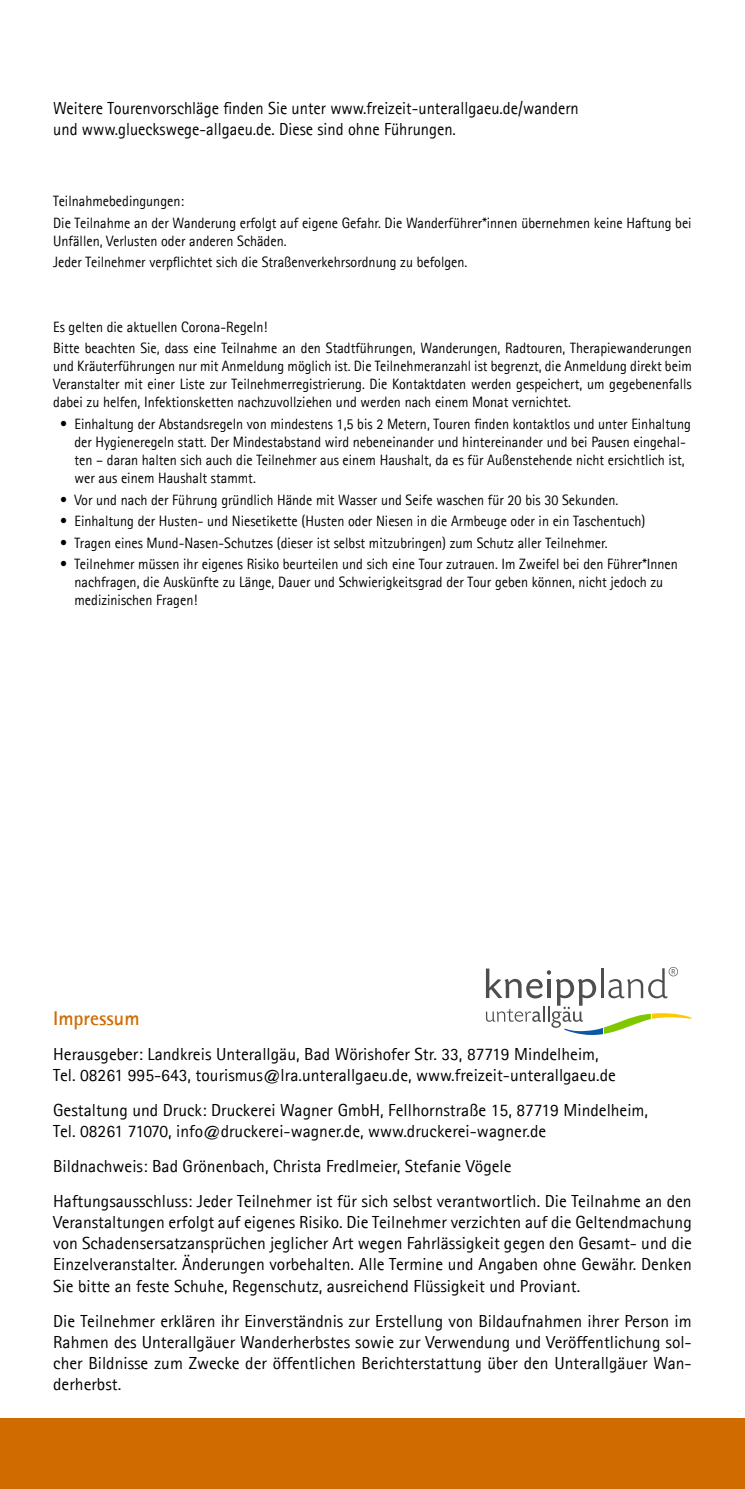
<style>
.page{position:relative;width:745px;height:1489px;background:#fff}
.page>*{position:absolute;margin:0;border:0;box-sizing:border-box;transform-origin:0 0}
.t1{font:700 20px "Rotis Sans Serif";color:#d06b00}
.Daten{font:17.5px/21px "Rotis Sans Serif";color:#000;text-align:justify}
.Daten-2{font:17.5px/21px "Rotis Sans Serif";color:#000;scale:.94 1}
.Text{font:15px/18px "Rotis Sans Serif";color:#000;scale:.94 1}
</style>
<div class="page">
<div style="left:0;top:1417px;width:744px;height:71px;background:#d06b00"></div>
<svg style="left:485px;top:967px;width:206px;height:67px"></svg>
<p class="Daten-2" style="left:53px;top:99px;width:560px">Weitere Tourenvorschläge finden Sie unter www.freizeit-unterallgaeu.de/wandern und www.glueckswege-allgaeu.de. Diese sind ohne Führungen.</p>
<p class="Text" style="left:53px;top:193px;width:141px">Teilnahmebedingungen:</p>
<p class="Text" style="left:53px;top:214px;width:680px">Die Teilnahme an der Wanderung erfolgt auf eigene Gefahr. Die Wanderführer*innen übernehmen keine Haftung bei<br>Unfällen, Verlusten oder anderen Schäden.</p>
<p class="Text" style="left:53px;top:254px;width:442px">Jeder Teilnehmer verpflichtet sich die Straßenverkehrsordnung zu befolgen.</p>
<p class="Text" style="left:53px;top:319px;width:229px">Es gelten die aktuellen Corona-Regeln!</p>
<p class="Text" style="left:53px;top:340px;width:680px;text-align:justify">Bitte beachten Sie, dass eine Teilnahme an den Stadtführungen, Wanderungen, Radtouren, Therapiewanderungen und Kräuterführungen nur mit Anmeldung möglich ist. Die Teilnehmeranzahl ist begrenzt, die Anmeldung direkt beim Veranstalter mit einer Liste zur Teilnehmerregistrierung. Die Kontaktdaten werden gespeichert, um gegebenenfalls dabei zu helfen, Infektionsketten nachzuvollziehen und werden nach einem Monat vernichtet.</p>
<p class="Text" style="left:74px;top:416px;width:657px;text-indent:-14px">• Einhaltung der Abstandsregeln von mindestens 1,5 bis 2 Metern, Touren finden kontaktlos und unter Einhaltung der Hygieneregeln statt. Der Mindestabstand wird nebeneinander und hintereinander und bei Pausen eingehal&shy;ten – daran halten sich auch die Teilnehmer aus einem Haushalt, da es für Außenstehende nicht ersichtlich ist, wer aus einem Haushalt stammt.</p>
<p class="Text" style="left:60px;top:491px;width:594px">• Vor und nach der Führung gründlich Hände mit Wasser und Seife waschen für 20 bis 30 Sekunden.</p>
<p class="Text" style="left:60px;top:513px;width:623px">• Einhaltung der Husten- und Niesetikette (Husten oder Niesen in die Armbeuge oder in ein Taschentuch)</p>
<p class="Text" style="left:60px;top:534px;width:583px">• Tragen eines Mund-Nasen-Schutzes (dieser ist selbst mitzubringen) zum Schutz aller Teilnehmer.</p>
<p class="Text" style="left:74px;top:556px;width:643px;text-indent:-14px">• Teilnehmer müssen ihr eigenes Risiko beurteilen und sich eine Tour zutrauen. Im Zweifel bei den Führer*Innen nachfragen, die Auskünfte zu Länge, Dauer und Schwierigkeitsgrad der Tour geben können, nicht jedoch zu medizinischen Fragen!</p>
<p class="t1" style="left:53px;top:1009px;width:88px">Impressum</p>
<p class="Daten" style="left:53px;top:1044px;width:546px">Herausgeber: Landkreis Unterallgäu, Bad Wörishofer Str. 33, 87719 Mindelheim,</p>
<p class="Daten" style="left:53px;top:1065px;width:564px">Tel. 08261 995-643, tourismus@lra.unterallgaeu.de, www.freizeit-unterallgaeu.de</p>
<p class="Daten" style="left:53px;top:1100px;width:596px">Gestaltung und Druck: Druckerei Wagner GmbH, Fellhornstraße 15, 87719 Mindelheim,</p>
<p class="Daten" style="left:53px;top:1121px;width:494px">Tel. 08261 71070, info@druckerei-wagner.de, www.druckerei-wagner.de</p>
<p class="Daten" style="left:53px;top:1156px;width:459px">Bildnachweis: Bad Grönenbach, Christa Fredlmeier, Stefanie Vögele</p>
<p class="Daten" style="left:53px;top:1192px;width:639px">Haftungsausschluss: Jeder Teilnehmer ist für sich selbst verantwortlich. Die Teilnahme an den Veranstaltungen erfolgt auf eigenes Risiko. Die Teilnehmer verzichten auf die Geltendmachung von Schadensersatzansprüchen jeglicher Art wegen Fahrlässigkeit gegen den Gesamt- und die Einzelveranstalter. Änderungen vorbehalten. Alle Termine und Angaben ohne Gewähr. Denken Sie bitte an feste Schuhe, Regenschutz, ausreichend Flüssigkeit und Proviant.</p>
<p class="Daten" style="left:53px;top:1311px;width:639px">Die Teilnehmer erklären ihr Einverständnis zur Erstellung von Bildaufnahmen ihrer Person im Rahmen des Unterallgäuer Wanderherbstes sowie zur Verwendung und Veröffentlichung sol&shy;cher Bildnisse zum Zwecke der öffentlichen Berichterstattung über den Unterallgäuer Wan&shy;derherbst.</p>
</div>
